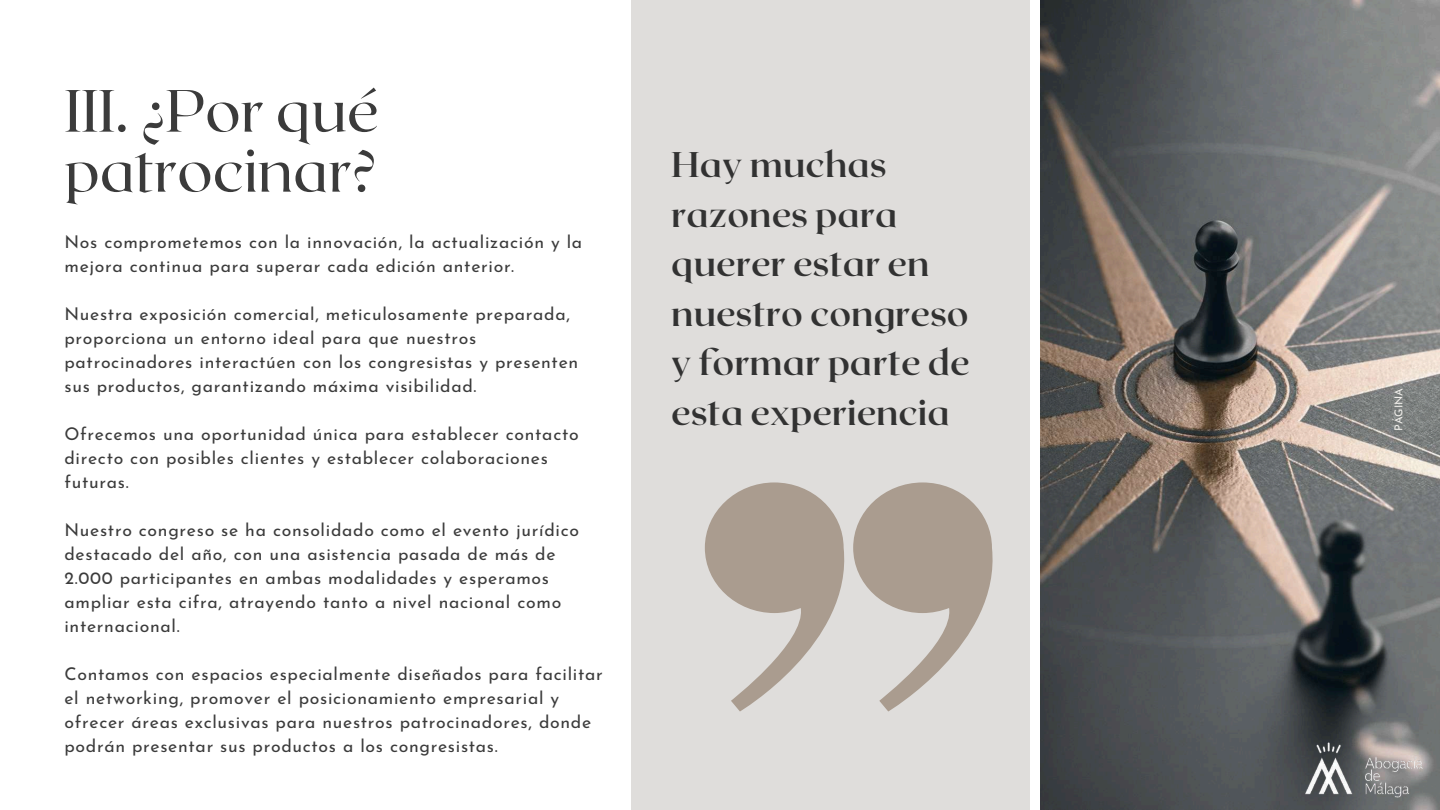
<style>
.page{position:relative;width:1440px;height:810px;background:#fff}
.page>*{position:absolute;margin:0;border:0;box-sizing:border-box;transform-origin:0 0}
.t1{font:59.4px/60px "Roxborough CF";color:#3b3b3b}
.t2{font:700 35.6px/49.5px "Roxborough CF";color:#323232}
.t3{font:17.6px/24px "Josefin Sans";letter-spacing:.04em;color:#3b3b3b}
.t4{font:11px "Josefin Sans";color:#f2f0ec}
</style>
<div class="page">
<div style="left:631px;top:0;width:399px;height:810px;background:#dfdddb"></div>
<img style="left:1041px;top:0;width:399px;height:810px">
<svg style="left:705px;top:482px;width:288px;height:230px"></svg>
<img style="left:1302px;top:739px;width:124px;height:60px">
<h1 class="t1" style="left:64px;top:78px;width:316px">III. ¿Por qué patrocinar?</h1>
<p class="t3" style="left:64px;top:232px;width:519px">Nos comprometemos con la innovación, la actualización y la mejora continua para superar cada edición anterior.</p>
<p class="t3" style="left:64px;top:304px;width:515px">Nuestra exposición comercial, meticulosamente preparada, proporciona un entorno ideal para que nuestros patrocinadores interactúen con los congresistas y presenten sus productos, garantizando máxima visibilidad.</p>
<p class="t3" style="left:64px;top:424px;width:516px">Ofrecemos una oportunidad única para establecer contacto directo con posibles clientes y establecer colaboraciones futuras.</p>
<p class="t3" style="left:64px;top:520px;width:516px">Nuestro congreso se ha consolidado como el evento jurídico destacado del año, con una asistencia pasada de más de 2.000 participantes en ambas modalidades y esperamos ampliar esta cifra, atrayendo tanto a nivel nacional como internacional.</p>
<p class="t3" style="left:64px;top:664px;width:540px">Contamos con espacios especialmente diseñados para facilitar el networking, promover el posicionamiento empresarial y ofrecer áreas exclusivas para nuestros patrocinadores, donde podrán presentar sus productos a los congresistas.</p>
<h2 class="t2" style="left:671px;top:138px;width:300px">Hay muchas razones para querer estar en nuestro congreso y formar parte de esta experiencia</h2>
<p class="t4" style="left:1394px;top:431px;width:54px;rotate:-90deg">PÁGINA 5</p>
</div>
